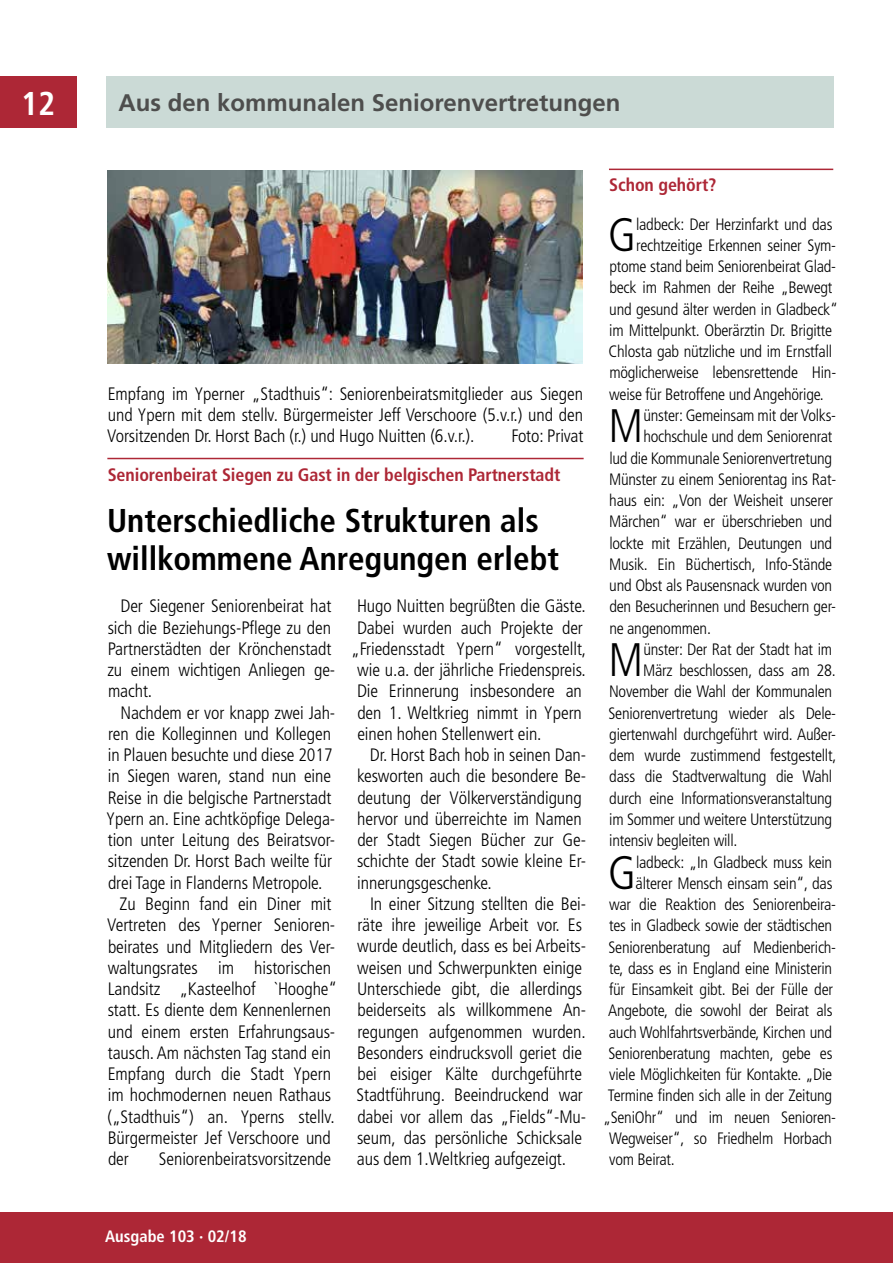
<style>
.page{position:relative;width:893px;height:1263px;background:#fff}
.page>*{position:absolute;margin:0;border:0;box-sizing:border-box;transform-origin:0 0}
.t1{font:300 condensed 46.95px "Frutiger LT";color:#000}
.t2{font:700 condensed 33px/38.2px "Frutiger LT";color:#000}
.t3{font:700 condensed 33px "Frutiger LT";color:#fff}
.t4{font:700 24px "Frutiger LT";color:#4e4e4d}
.t5{font:300 condensed 18px/21.3px "Frutiger LT";letter-spacing:-.005em;color:#000;text-align:justify}
.t6{font:700 condensed 18px "Frutiger LT";letter-spacing:-.005em;color:#ad2736}
.t7{font:300 condensed 16.5px "Frutiger LT";letter-spacing:-.015em;color:#000}
.t8{font:700 condensed 16.5px "Frutiger LT";color:#fff}
</style>
<div class="page">
<div style="left:106px;top:77px;width:727px;height:51px;background:#cbdad6"></div>
<div style="left:0;top:1212px;width:893px;height:51px;background:#ad2736"></div>
<div style="left:0;top:77px;width:77px;height:51px;background:#ad2736"></div>
<hr style="left:107px;top:458px;width:477px;height:1px;background:#ad2736">
<hr style="left:609px;top:169px;width:224px;height:1px;background:#ad2736">
<img style="left:107px;top:171px;width:476px;height:192px">
<h2 class="t3" style="left:21px;top:84px;width:36px">12</h2>
<h3 class="t4" style="left:119px;top:88px;width:503px">Aus den kommunalen Seniorenvertretungen</h3>
<p class="t5" style="left:107px;top:383px;width:477px">Empfang im Yperner „Stadthuis“: Seniorenbeiratsmitglieder aus Siegen und Ypern mit dem stellv. Bürgermeister Jeff Verschoore (5.v.r.) und den Vorsitzenden Dr. Horst Bach (r.) und Hugo Nuitten (6.v.r.).</p>
<p class="t5" style="left:511px;top:426px;width:74px">Foto: Privat</p>
<p class="t6" style="left:108px;top:464px;width:454px">Seniorenbeirat Siegen zu Gast in der belgischen Partnerstadt</p>
<h2 class="t2" style="left:107px;top:501px;width:453px">Unterschiedliche Strukturen als willkommene Anregungen erlebt</h2>
<p class="t5" style="left:107px;top:596px;width:229px;text-align:left;text-indent:13px">Der Siegener Seniorenbeirat hat sich die Beziehungs-Pflege zu den<br>Partnerstädten der Krönchenstadt zu einem wichtigen Anliegen ge&shy;macht.</p>
<p class="t5" style="left:120px;top:702px;width:216px">Nachdem er vor knapp zwei Jah-</p>
<p class="t5" style="left:108px;top:723px;width:225px">ren die Kolleginnen und Kollegen</p>
<p class="t5" style="left:108px;top:744px;width:226px">in Plauen besuchte und diese 2017</p>
<p class="t5" style="left:108px;top:766px;width:225px">in Siegen waren, stand nun eine</p>
<p class="t5" style="left:108px;top:787px;width:225px">Reise in die belgische Partnerstadt</p>
<p class="t5" style="left:106px;top:808px;width:231px">Ypern an. Eine achtköpfige Delega-</p>
<p class="t5" style="left:108px;top:830px;width:229px">tion unter Leitung des Beiratsvor-</p>
<p class="t5" style="left:108px;top:851px;width:226px">sitzenden Dr. Horst Bach weilte für</p>
<p class="t5" style="left:108px;top:872px;width:216px">drei Tage in Flanderns Metropole.</p>
<p class="t5" style="left:120px;top:893px;width:213px">Zu Beginn fand ein Diner mit</p>
<p class="t5" style="left:107px;top:915px;width:230px">Vertreten des Yperner Senioren-</p>
<p class="t5" style="left:108px;top:936px;width:229px">beirates und Mitgliedern des Ver-</p>
<p class="t5" style="left:108px;top:957px;width:225px">waltungsrates im historischen</p>
<p class="t5" style="left:108px;top:978px;width:231px">Landsitz „Kasteelhof `Hooghe“</p>
<p class="t5" style="left:108px;top:1000px;width:225px">statt. Es diente dem Kennenlernen</p>
<p class="t5" style="left:108px;top:1021px;width:229px">und einem ersten Erfahrungsaus-</p>
<p class="t5" style="left:108px;top:1042px;width:225px">tausch. Am nächsten Tag stand ein</p>
<p class="t5" style="left:108px;top:1063px;width:225px">Empfang durch die Stadt Ypern</p>
<p class="t5" style="left:108px;top:1085px;width:225px">im hochmodernen neuen Rathaus</p>
<p class="t5" style="left:107px;top:1106px;width:229px">(„Stadthuis“) an. Yperns stellv.</p>
<p class="t5" style="left:108px;top:1127px;width:225px">Bürgermeister Jef Verschoore und</p>
<p class="t5" style="left:108px;top:1148px;width:22px">der</p>
<p class="t5" style="left:159px;top:1148px;width:174px">Seniorenbeiratsvorsitzende</p>
<p class="t5" style="left:357px;top:596px;width:230px">Hugo Nuitten begrüßten die Gäste.</p>
<p class="t5" style="left:357px;top:617px;width:227px">Dabei wurden auch Projekte der</p>
<p class="t5" style="left:351px;top:638px;width:237px">„Friedensstadt Ypern“ vorgestellt,</p>
<p class="t5" style="left:357px;top:659px;width:230px">wie u.a. der jährliche Friedenspreis.</p>
<p class="t5" style="left:357px;top:681px;width:226px">Die Erinnerung insbesondere an</p>
<p class="t5" style="left:357px;top:702px;width:226px">den 1. Weltkrieg nimmt in Ypern</p>
<p class="t5" style="left:357px;top:723px;width:186px">einen hohen Stellenwert ein.</p>
<p class="t5" style="left:370px;top:744px;width:218px">Dr. Horst Bach hob in seinen Dan-</p>
<p class="t5" style="left:357px;top:766px;width:230px">kesworten auch die besondere Be-</p>
<p class="t5" style="left:357px;top:787px;width:226px">deutung der Völkerverständigung</p>
<p class="t5" style="left:357px;top:808px;width:226px">hervor und überreichte im Namen</p>
<p class="t5" style="left:357px;top:829px;width:230px">der Stadt Siegen Bücher zur Ge-</p>
<p class="t5" style="left:357px;top:851px;width:231px">schichte der Stadt sowie kleine Er-</p>
<p class="t5" style="left:357px;top:872px;width:136px">innerungsgeschenke.</p>
<p class="t5" style="left:370px;top:893px;width:218px">In einer Sitzung stellten die Bei-</p>
<p class="t5" style="left:357px;top:914px;width:226px">räte ihre jeweilige Arbeit vor. Es</p>
<p class="t5" style="left:357px;top:936px;width:230px">wurde deutlich, dass es bei Arbeits-</p>
<p class="t5" style="left:357px;top:957px;width:226px">weisen und Schwerpunkten einige</p>
<p class="t5" style="left:357px;top:978px;width:227px">Unterschiede gibt, die allerdings</p>
<p class="t5" style="left:357px;top:1000px;width:230px">beiderseits als willkommene An-</p>
<p class="t5" style="left:357px;top:1021px;width:230px">regungen aufgenommen wurden.</p>
<p class="t5" style="left:357px;top:1042px;width:226px">Besonders eindrucksvoll geriet die</p>
<p class="t5" style="left:357px;top:1063px;width:226px">bei eisiger Kälte durchgeführte</p>
<p class="t5" style="left:357px;top:1085px;width:228px">Stadtführung. Beeindruckend war</p>
<p class="t5" style="left:357px;top:1106px;width:230px">dabei vor allem das „Fields“-Mu-</p>
<p class="t5" style="left:357px;top:1127px;width:227px">seum, das persönliche Schicksale</p>
<p class="t5" style="left:357px;top:1148px;width:211px">aus dem 1.Weltkrieg aufgezeigt.</p>
<p class="t6" style="left:609px;top:174px;width:109px">Schon gehört?</p>
<h1 class="t1" style="left:608px;top:208px;width:29px">G</h1>
<p class="t7" style="left:636px;top:215px;width:198px">ladbeck: Der Herzinfarkt und das</p>
<p class="t7" style="left:636px;top:236px;width:202px">rechtzeitige Erkennen seiner Sym-</p>
<p class="t7" style="left:609px;top:257px;width:228px">ptome stand beim Seniorenbeirat Glad-</p>
<p class="t7" style="left:609px;top:278px;width:225px">beck im Rahmen der Reihe „Bewegt</p>
<p class="t7" style="left:609px;top:300px;width:230px">und gesund älter werden in Gladbeck“</p>
<p class="t7" style="left:609px;top:321px;width:224px">im Mittelpunkt. Oberärztin Dr. Brigitte</p>
<p class="t7" style="left:609px;top:342px;width:225px">Chlosta gab nützliche und im Ernstfall</p>
<p class="t7" style="left:609px;top:363px;width:228px">möglicherweise lebensrettende Hin-</p>
<p class="t7" style="left:609px;top:385px;width:216px">weise für Betroffene und Angehörige.</p>
<h1 class="t1" style="left:609px;top:399px;width:36px">M</h1>
<p class="t7" style="left:643px;top:406px;width:194px">ünster: Gemeinsam mit der Volks-</p>
<p class="t7" style="left:643px;top:427px;width:191px">hochschule und dem Seniorenrat</p>
<p class="t7" style="left:609px;top:448px;width:224px">lud die Kommunale Seniorenvertretung</p>
<p class="t7" style="left:609px;top:470px;width:229px">Münster zu einem Seniorentag ins Rat-</p>
<p class="t7" style="left:609px;top:491px;width:225px">haus ein: „Von der Weisheit unserer</p>
<p class="t7" style="left:609px;top:512px;width:225px">Märchen“ war er überschrieben und</p>
<p class="t7" style="left:609px;top:533px;width:224px">lockte mit Erzählen, Deutungen und</p>
<p class="t7" style="left:609px;top:555px;width:225px">Musik. Ein Büchertisch, Info-Stände</p>
<p class="t7" style="left:609px;top:576px;width:224px">und Obst als Pausensnack wurden von</p>
<p class="t7" style="left:609px;top:597px;width:228px">den Besucherinnen und Besuchern ger-</p>
<p class="t7" style="left:609px;top:618px;width:103px">ne angenommen.</p>
<h1 class="t1" style="left:609px;top:633px;width:36px">M</h1>
<p class="t7" style="left:643px;top:640px;width:190px">ünster: Der Rat der Stadt hat im</p>
<p class="t7" style="left:643px;top:661px;width:194px">März beschlossen, dass am 28.</p>
<p class="t7" style="left:609px;top:682px;width:225px">November die Wahl der Kommunalen</p>
<p class="t7" style="left:608px;top:703px;width:229px">Seniorenvertretung wieder als Dele-</p>
<p class="t7" style="left:609px;top:725px;width:228px">giertenwahl durchgeführt wird. Außer-</p>
<p class="t7" style="left:609px;top:746px;width:229px">dem wurde zustimmend festgestellt,</p>
<p class="t7" style="left:609px;top:767px;width:224px">dass die Stadtverwaltung die Wahl</p>
<p class="t7" style="left:609px;top:789px;width:224px">durch eine Informationsveranstaltung</p>
<p class="t7" style="left:609px;top:810px;width:224px">im Sommer und weitere Unterstützung</p>
<p class="t7" style="left:609px;top:831px;width:130px">intensiv begleiten will.</p>
<h1 class="t1" style="left:608px;top:846px;width:29px">G</h1>
<p class="t7" style="left:636px;top:852px;width:198px">ladbeck: „In Gladbeck muss kein</p>
<p class="t7" style="left:636px;top:874px;width:198px">älterer Mensch einsam sein“, das</p>
<p class="t7" style="left:609px;top:895px;width:228px">war die Reaktion des Seniorenbeira-</p>
<p class="t7" style="left:609px;top:916px;width:225px">tes in Gladbeck sowie der städtischen</p>
<p class="t7" style="left:608px;top:937px;width:229px">Seniorenberatung auf Medienberich-</p>
<p class="t7" style="left:609px;top:959px;width:225px">te, dass es in England eine Ministerin</p>
<p class="t7" style="left:609px;top:980px;width:225px">für Einsamkeit gibt. Bei der Fülle der</p>
<p class="t7" style="left:608px;top:1001px;width:226px">Angebote, die sowohl der Beirat als</p>
<p class="t7" style="left:609px;top:1022px;width:225px">auch Wohlfahrtsverbände, Kirchen und</p>
<p class="t7" style="left:608px;top:1044px;width:225px">Seniorenberatung machten, gebe es</p>
<p class="t7" style="left:609px;top:1065px;width:224px">viele Möglichkeiten für Kontakte. „Die</p>
<p class="t7" style="left:608px;top:1086px;width:226px">Termine finden sich alle in der Zeitung</p>
<p class="t7" style="left:603px;top:1107px;width:235px">„SeniOhr“ und im neuen Senioren-</p>
<p class="t7" style="left:609px;top:1129px;width:225px">Wegweiser“, so Friedhelm Horbach</p>
<p class="t7" style="left:609px;top:1150px;width:67px">vom Beirat.</p>
<p class="t8" style="left:105px;top:1226px;width:143px">Ausgabe 103 · 02/18</p>
</div>
